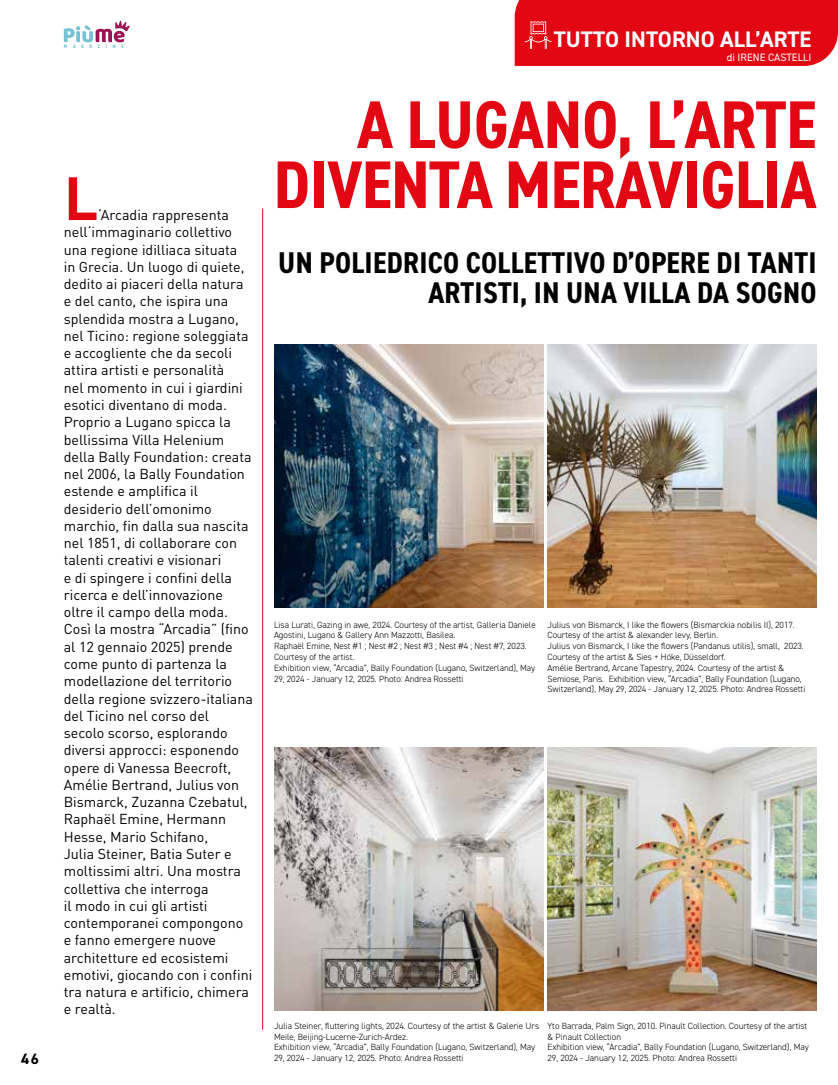
<style>
.page{position:relative;width:838px;height:1085px;background:#fff}
.page>*{position:absolute;margin:0;border:0;box-sizing:border-box;transform-origin:0 0}
.t1{font:700 condensed 67.5px/60px "DIN2014";letter-spacing:-.01em;color:#e30613;text-align:right}
.t2{font:700 60px "DIN Pro";color:#e30613}
.t3{font:700 condensed 30px/30px "DIN2014";letter-spacing:.01em;color:#000;text-align:right}
.t4{font:700 22.5px "DIN2014";color:#fff}
.t5{font:700 15px "DIN2014";color:#000}
.t6{font:14.25px/17.2px "DIN Pro";color:#000}
.t7{font:10.65px "DIN2014";color:#fff}
.t8{font:300 9px/10.8px "DIN2014";color:#000}
.t9{font:700 condensed 5.25px "DIN2014";letter-spacing:1.085em;color:#71c2d5}
</style>
<div class="page">
<svg style="left:64px;top:21px;width:66px;height:21px"></svg>
<img style="left:274px;top:344px;width:269px;height:263px">
<img style="left:274px;top:747px;width:269px;height:262px">
<img style="left:547px;top:344px;width:269px;height:263px">
<img style="left:547px;top:747px;width:269px;height:262px">
<hr style="left:262px;top:208px;width:1px;height:821px;background:#e30613">
<div style="left:514px;top:0;width:324px;height:66px;background:#e30613"></div>
<p class="t9" style="left:64px;top:43px;width:62px">MAGAZINE</p>
<h2 class="t2" style="left:64px;top:148px;width:36px">L</h2>
<p class="t6" style="left:64px;top:205px;width:191px;text-indent:34px">‘Arcadia rappresenta nell‘immaginario collettivo una regione idilliaca situata<br>in Grecia. Un luogo di quiete, dedito ai piaceri della natura e del canto, che ispira una splendida mostra a Lugano, nel Ticino: regione soleggiata e accogliente che da secoli attira artisti e personalità<br>nel momento in cui i giardini esotici diventano di moda.<br>Proprio a Lugano spicca la bellissima Villa Helenium della Bally Foundation: creata nel 2006, la Bally Foundation estende e amplifica il desiderio dell’omonimo marchio, fin dalla sua nascita nel 1851, di collaborare con talenti creativi e visionari<br>e di spingere i confini della ricerca e dell’innovazione oltre il campo della moda.<br>Così la mostra “Arcadia” (fino al 12 gennaio 2025) prende come punto di partenza la modellazione del territorio della regione svizzero-italiana del Ticino nel corso del secolo scorso, esplorando diversi approcci: esponendo opere di Vanessa Beecroft,<br>Amélie Bertrand, Julius von<br>Bismarck, Zuzanna Czebatul,<br>Raphaël Emine, Hermann<br>Hesse, Mario Schifano,<br>Julia Steiner, Batia Suter e moltissimi altri. Una mostra collettiva che interroga<br>il modo in cui gli artisti contemporanei compongono e fanno emergere nuove architetture ed ecosistemi emotivi, giocando con i confini tra natura e artificio, chimera e realtà.</p>
<h3 class="t4" style="left:554px;top:25px;width:259px">TUTTO INTORNO ALL’ARTE</h3>
<p class="t7" style="left:727px;top:51px;width:86px">di IRENE CASTELLI</p>
<h1 class="t1" style="left:274px;top:94px;width:544px">A LUGANO, L’ARTE<br>DIVENTA MERAVIGLIA</h1>
<h3 class="t3" style="left:278px;top:247px;width:540px">UN POLIEDRICO COLLETTIVO D’OPERE DI TANTI<br>ARTISTI, IN UNA VILLA DA SOGNO</h3>
<p class="t8" style="left:274px;top:619px;width:263px">Lisa Lurati, Gazing in awe, 2024. Courtesy of the artist, Galleria Daniele Agostini, Lugano &amp; Gallery Ann Mazzotti, Basilea.<br>Raphaël Emine, Nest #1 ; Nest #2 ; Nest #3 ; Nest #4 ; Nest #7, 2023.<br>Courtesy of the artist.<br>Exhibition view, “Arcadia”, Bally Foundation (Lugano, Switzerland), May 29, 2024 - January 12, 2025. Photo: Andrea Rossetti</p>
<p class="t8" style="left:547px;top:619px;width:259px">Julius von Bismarck, I like the flowers (Bismarckia nobilis II), 2017.<br>Courtesy of the artist &amp; alexander levy, Berlin.<br>Julius von Bismarck, I like the flowers (Pandanus utilis), small, 2023.<br>Courtesy of the artist &amp; Sies + Höke, Düsseldorf.<br>Amélie Bertrand, Arcane Tapestry, 2024. Courtesy of the artist &amp; Semiose, Paris. Exhibition view, “Arcadia”, Bally Foundation (Lugano, Switzerland), May 29, 2024 - January 12, 2025. Photo: Andrea Rossetti</p>
<p class="t8" style="left:274px;top:1020px;width:266px">Julia Steiner, fluttering lights, 2024. Courtesy of the artist &amp; Galerie Urs Meile, Beijing-Lucerne-Zurich-Ardez.<br>Exhibition view, “Arcadia”, Bally Foundation (Lugano, Switzerland), May 29, 2024 - January 12, 2025. Photo: Andrea Rossetti</p>
<p class="t8" style="left:547px;top:1020px;width:263px">Yto Barrada, Palm Sign, 2010. Pinault Collection. Courtesy of the artist &amp; Pinault Collection<br>Exhibition view, “Arcadia”, Bally Foundation (Lugano, Switzerland), May</p>
<p class="t5" style="left:21px;top:1048px;width:19px">46</p>
<p class="t8" style="left:547px;top:1052px;width:191px">29, 2024 - January 12, 2025. Photo: Andrea Rossetti</p>
</div>
